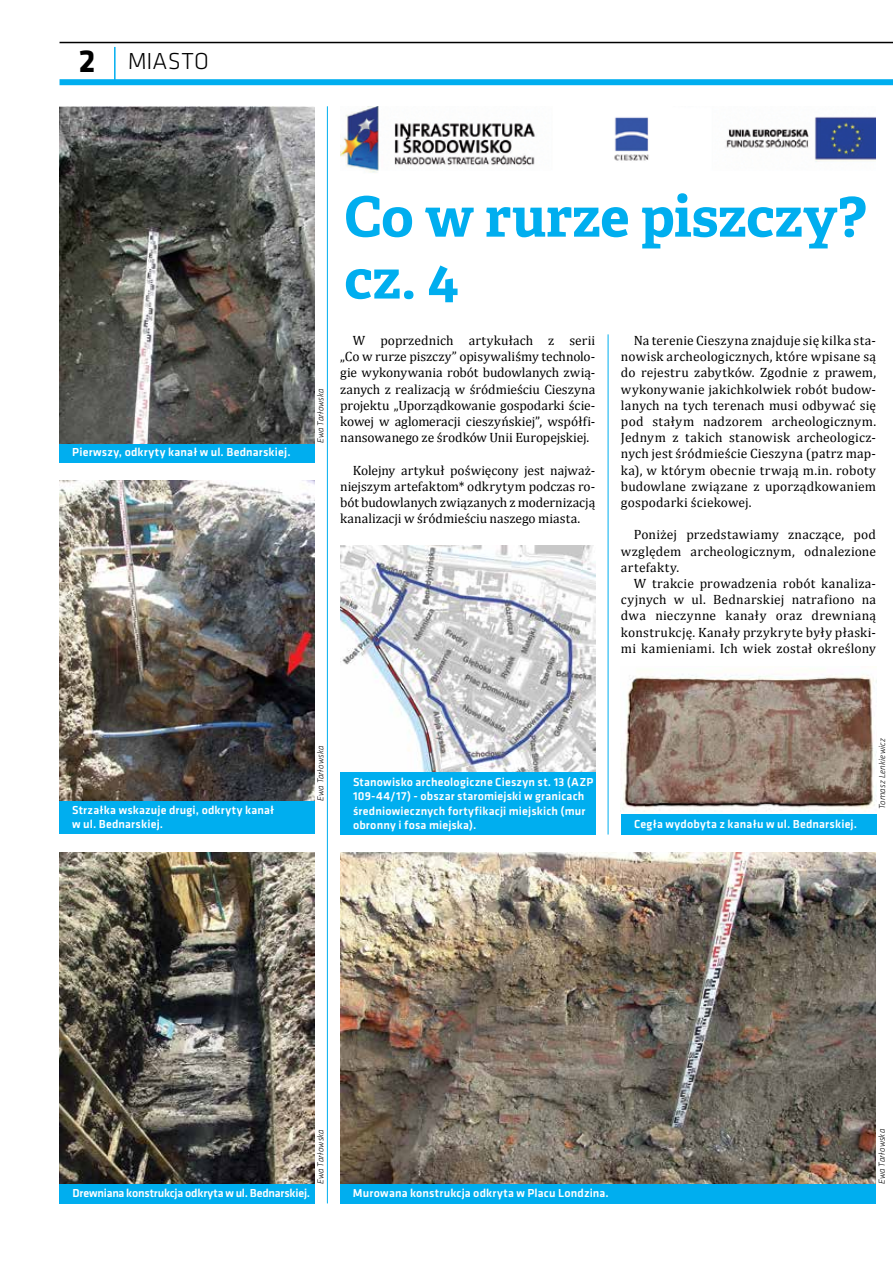
<style>
.page{position:relative;width:893px;height:1263px;background:#fff}
.page>*{position:absolute;margin:0;border:0;box-sizing:border-box;transform-origin:0 0}
.t1{font:700 55.65px/61.8px "Adelle Basic";letter-spacing:-.005em;color:#00aeef}
.t2{font:300 24px "Klavika";letter-spacing:.005em;color:#000}
.t3{font:13.5px/16.2px "Cambria";letter-spacing:.005em;color:#000;text-align:justify}
.t4{font:500 12px/14.4px "Klavika";letter-spacing:.015em;color:#fff}
.t5{font:500 12px "Klavika";letter-spacing:-.015em;color:#fff}
.t6{font:italic 300 9px "Klavika";letter-spacing:.015em;color:#000}
.s1{font-weight:700;font-size:33px}
</style>
<div class="page">
<hr style="left:114px;top:47px;width:2px;height:35px;background:#00aeef">
<div style="left:60px;top:79px;width:833px;height:6px;background:#00aeef"></div>
<hr style="left:60px;top:42px;width:833px;height:1px;background:#000">
<div style="left:60px;top:443px;width:255px;height:20px;background:#00aeef"></div>
<img style="left:340px;top:106px;width:536px;height:67px">
<img style="left:60px;top:106px;width:255px;height:337px">
<img style="left:60px;top:480px;width:255px;height:321px">
<img style="left:60px;top:852px;width:255px;height:332px">
<img style="left:340px;top:852px;width:536px;height:332px">
<img style="left:340px;top:546px;width:255px;height:226px">
<img style="left:622px;top:674px;width:254px;height:138px">
<div style="left:60px;top:801px;width:255px;height:33px;background:#00aeef"></div>
<div style="left:60px;top:1184px;width:255px;height:19px;background:#00aeef"></div>
<div style="left:340px;top:772px;width:255px;height:62px;background:#00aeef"></div>
<div style="left:621px;top:814px;width:255px;height:20px;background:#00aeef"></div>
<div style="left:340px;top:1184px;width:536px;height:19px;background:#00aeef"></div>
<hr style="left:327px;top:106px;width:1px;height:1097px;background:#00aeef">
<hr style="left:608px;top:334px;width:1px;height:500px;background:#00aeef">
<h2 class="t2" style="left:79px;top:46px;width:132px"><span class="s1">2</span> MIASTO</h2>
<p class="t4" style="left:72px;top:445px;width:220px">Pierwszy, odkryty kanał w ul. Bednarskiej.</p>
<p class="t6" style="left:315px;top:443px;width:57px;rotate:-90deg">Ewa Tarłowska</p>
<h1 class="t1" style="left:344px;top:186px;width:524px">Co w rurze piszczy? cz. 4</h1>
<p class="t3" style="left:340px;top:332px;width:257px;text-indent:13px">W poprzednich artykułach z serii „Co w rurze piszczy” opisywaliśmy technolo&shy;gie wykonywania robót budowlanych zwią&shy;zanych z realizacją w śródmieściu Cieszyna projektu „Uporządkowanie gospodarki ście&shy;kowej w aglomeracji cieszyńskiej”, współfi&shy;nansowanego ze środków Unii Europejskiej.</p>
<p class="t3" style="left:340px;top:462px;width:257px;text-indent:13px">Kolejny artykuł poświęcony jest najważ&shy;niejszym artefaktom* odkrytym podczas ro&shy;bót budowlanych związanych z modernizacją kanalizacji w śródmieściu naszego miasta.</p>
<p class="t3" style="left:621px;top:332px;width:257px;text-indent:13px">Na terenie Cieszyna znajduje się kilka sta&shy;nowisk archeologicznych, które wpisane są do rejestru zabytków. Zgodnie z prawem, wykonywanie jakichkolwiek robót budow&shy;lanych na tych terenach musi odbywać się pod stałym nadzorem archeologicznym.<br>Jednym z takich stanowisk archeologicz&shy;nych jest śródmieście Cieszyna (patrz map&shy;ka), w którym obecnie trwają m.in. roboty budowlane związane z uporządkowaniem gospodarki ściekowej.</p>
<p class="t3" style="left:621px;top:527px;width:257px;text-indent:13px">Poniżej przedstawiamy znaczące, pod względem archeologicznym, odnalezione artefakty.</p>
<p class="t3" style="left:621px;top:575px;width:257px;text-indent:13px">W trakcie prowadzenia robót kanaliza&shy;cyjnych w ul. Bednarskiej natrafiono na dwa nieczynne kanały oraz drewnianą konstrukcję. Kanały przykryte były płaski&shy;mi kamieniami. Ich wiek został określony</p>
<p class="t4" style="left:72px;top:802px;width:203px">Strzałka wskazuje drugi, odkryty kanał w ul. Bednarskiej.</p>
<p class="t6" style="left:315px;top:801px;width:57px;rotate:-90deg">Ewa Tarłowska</p>
<p class="t4" style="left:353px;top:774px;width:242px">Stanowisko archeologiczne Cieszyn st. 13 (AZP 109-44/17) - obszar staromiejski w granicach średniowiecznych fortyfikacji miejskich (mur obronny i fosa miejska).</p>
<p class="t4" style="left:634px;top:816px;width:225px">Cegła wydobyta z kanału w ul. Bednarskiej.</p>
<p class="t6" style="left:877px;top:809px;width:72px;rotate:-90deg">Tomasz Lenkiewicz</p>
<p class="t6" style="left:315px;top:1184px;width:57px;rotate:-90deg">Ewa Tarłowska</p>
<p class="t6" style="left:876px;top:1184px;width:57px;rotate:-90deg">Ewa Tarłowska</p>
<p class="t4" style="left:353px;top:1185px;width:257px">Murowana konstrukcja odkryta w Placu Londzina.</p>
<p class="t5" style="left:72px;top:1185px;width:239px">Drewniana konstrukcja odkryta w ul. Bednarskiej.</p>
</div>
